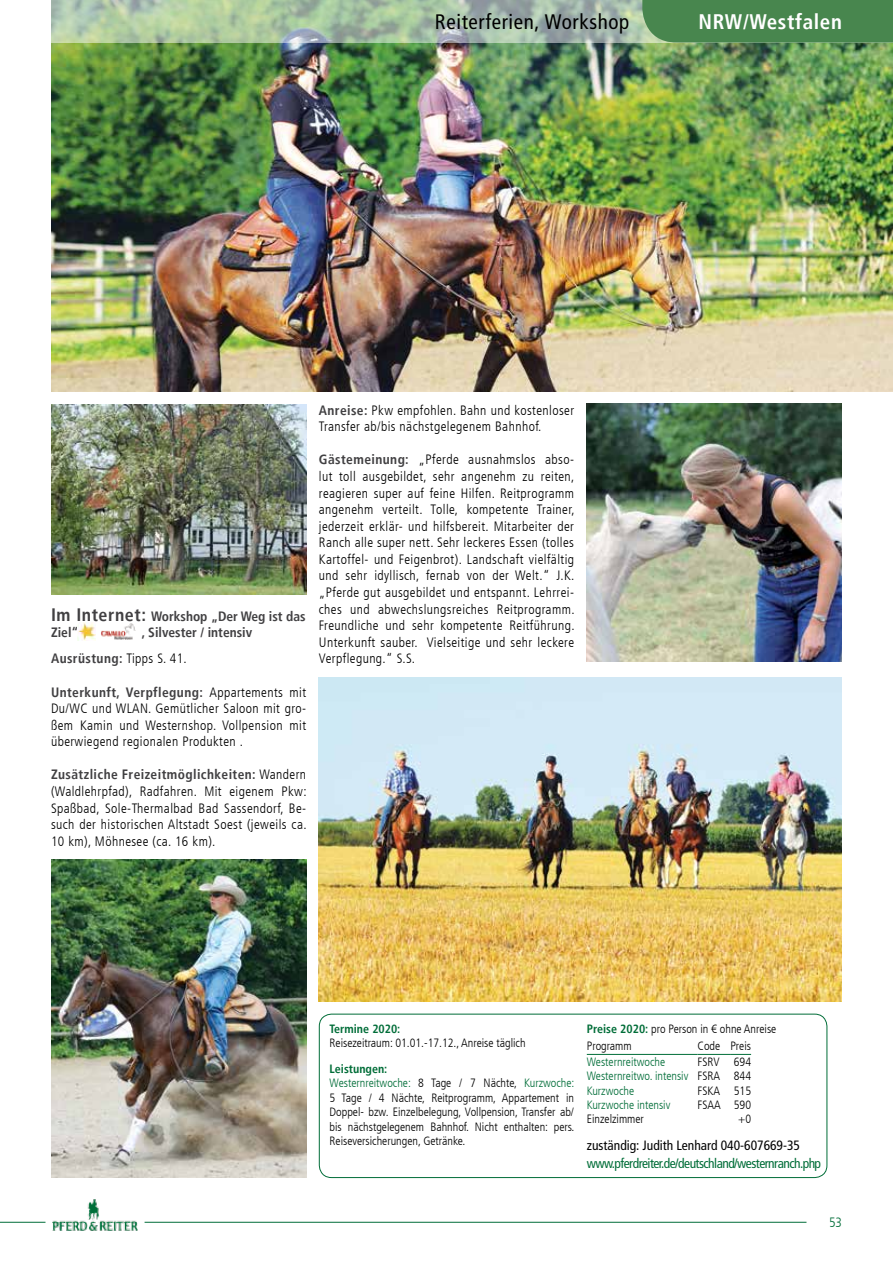
<style>
.page{position:relative;width:893px;height:1263px;background:#fff}
.page>*{position:absolute;margin:0;border:0;box-sizing:border-box;transform-origin:0 0}
.t1{font:condensed 21px "Frutiger LT";letter-spacing:.03em;color:#000}
.t2{font:700 condensed 21px "Frutiger LT";letter-spacing:.03em;color:#fff}
.t3{font:300 condensed 13.5px/16.6px "Frutiger LT";letter-spacing:.03em;color:#000;text-align:justify}
.t4{font:700 condensed 13.5px/16.2px "Frutiger LT";color:#414042}
.t5{font:condensed 13.5px "Frutiger LT";letter-spacing:-.04em;color:#006d38}
.t6{font:condensed 13.5px "Frutiger LT";color:#000}
.t7{font:300 condensed 13.5px "Frutiger LT";color:#006d38}
.t8{font:300 condensed 12px/14.4px "Frutiger LT";color:#000}
.t9{font:300 condensed 12px/14.2px "Frutiger LT";color:#006d38;text-align:justify}
.t10{font:700 condensed 12px "Frutiger LT";color:#006d38}
.s1{font-size:18px}
.s2{font-weight:300;color:#000}
.s3{font-weight:700;color:#414042}
.s4{font-weight:700;color:#006d38}
.s5{color:#000}
.s6{color:#006d38}
</style>
<div class="page">
<svg style="left:77px;top:622px;width:18px;height:19px"></svg>
<img style="left:101px;top:623px;width:35px;height:17px">
<div style="left:319px;top:1014px;width:508px;height:164px;border:1px solid #006d38;border-radius:12px"></div>
<hr style="left:587px;top:1054px;width:111px;height:1px;background:#006d38">
<hr style="left:698px;top:1054px;width:32px;height:1px;background:#006d38">
<svg style="left:730px;top:1054px;width:21px;height:1px"></svg>
<img style="left:51px;top:404px;width:255px;height:191px">
<img style="left:51px;top:859px;width:255px;height:319px">
<img style="left:51px;top:43px;width:842px;height:348px">
<img style="left:319px;top:677px;width:523px;height:324px">
<img style="left:587px;top:404px;width:255px;height:257px">
<svg style="left:51px;top:0;width:591px;height:43px;background:#a9c0a6"></svg>
<hr style="left:0;top:1222px;width:45px;height:1px;background:#006d38">
<hr style="left:145px;top:1222px;width:661px;height:1px;background:#006d38">
<img style="left:53px;top:1199px;width:85px;height:32px">
<div style="left:642px;top:0;width:251px;height:43px;background:#48864e"></div>
<h1 class="t1" style="left:435px;top:9px;width:196px">Reiterferien, Workshop</h1>
<h1 class="t2" style="left:698px;top:9px;width:145px">NRW/Westfalen</h1>
<p class="t4" style="left:51px;top:608px;width:256px"><span class="s1">Im Internet:</span> Workshop „Der Weg ist das<br>Ziel“</p>
<p class="t4" style="left:51px;top:619px;width:203px;line-height:26.2px;text-indent:91px">, Silvester / intensiv<br>Ausrüstung: <span class="s2">Tipps S. 41.</span></p>
<p class="t3" style="left:51px;top:684px;width:257px"><span class="s3">Unterkunft, Verpflegung:</span> Appartements mit Du/WC und WLAN. Gemütlicher Saloon mit gro&shy;ßem Kamin und Westernshop. Vollpension mit überwiegend regionalen Produkten .</p>
<p class="t3" style="left:51px;top:767px;width:257px"><span class="s3">Zusätzliche Freizeitmöglichkeiten:</span> Wandern (Waldlehrpfad), Radfahren. Mit eigenem Pkw:<br>Spaßbad, Sole-Thermalbad Bad Sassendorf, Be&shy;such der historischen Altstadt Soest (jeweils ca.<br>10 km), Möhnesee (ca. 16 km).</p>
<p class="t3" style="left:319px;top:402px;width:257px"><span class="s3">Anreise:</span> Pkw empfohlen. Bahn und kostenloser<br>Transfer ab/bis nächstgelegenem Bahnhof.</p>
<p class="t3" style="left:319px;top:451px;width:257px"><span class="s3">Gästemeinung:</span> „Pferde ausnahmslos abso&shy;lut toll ausgebildet, sehr angenehm zu reiten, reagieren super auf feine Hilfen. Reitprogramm angenehm verteilt. Tolle, kompetente Trainer, jederzeit erklär- und hilfsbereit. Mitarbeiter der Ranch alle super nett. Sehr leckeres Essen (tolles Kartoffel- und Feigenbrot). Landschaft vielfältig und sehr idyllisch, fernab von der Welt.“ J.K. „Pferde gut ausgebildet und entspannt. Lehrrei&shy;ches und abwechslungsreiches Reitprogramm.<br>Freundliche und sehr kompetente Reitführung.<br>Unterkunft sauber. Vielseitige und sehr leckere Verpflegung.“ S.S.</p>
<p class="t10" style="left:330px;top:1022px;width:72px">Termine 2020:</p>
<p class="t8" style="left:587px;top:1022px;width:191px"><span class="s4">Preise 2020:</span> pro Person in € ohne Anreise</p>
<p class="t8" style="left:330px;top:1036px;width:198px">Reisezeitraum: 01.01.-17.12., Anreise täglich</p>
<p class="t8" style="left:587px;top:1039px;width:46px">Programm</p>
<p class="t8" style="left:698px;top:1039px;width:55px">Code Preis</p>
<p class="t9" style="left:587px;top:1055px;width:80px">Westernreitwoche</p>
<p class="t9" style="left:587px;top:1055px;width:166px;text-indent:111px"><span class="s5">FSRV 694<br></span>Westernreitwo. intensiv <span class="s5">FSRA 844<br></span>Kurzwoche</p>
<p class="t8" style="left:330px;top:1062px;width:246px"><span class="s4">Leistungen:<br></span><span class="s6">Westernreitwoche:</span> 8 Tage / 7 Nächte, <span class="s6">Kurzwoche:<br></span>5 Tage / 4 Nächte, Reitprogramm, Appartement in Doppel- bzw. Einzelbelegung, Vollpension, Transfer ab/ bis nächstgelegenem Bahnhof. Nicht enthalten: pers.<br>Reiseversicherungen, Getränke.</p>
<p class="t8" style="left:698px;top:1083px;width:55px">FSKA 515</p>
<p class="t9" style="left:587px;top:1098px;width:85px">Kurzwoche intensiv</p>
<p class="t8" style="left:698px;top:1098px;width:55px">FSAA 590</p>
<p class="t8" style="left:587px;top:1112px;width:59px">Einzelzimmer</p>
<p class="t8" style="left:738px;top:1112px;width:14px">+0</p>
<p class="t6" style="left:587px;top:1138px;width:215px">zuständig: Judith Lenhard 040-607669-35</p>
<p class="t5" style="left:587px;top:1156px;width:236px">www.pferdreiter.de/deutschland/westernranch.php</p>
<p class="t7" style="left:829px;top:1214px;width:14px">53</p>
</div>
